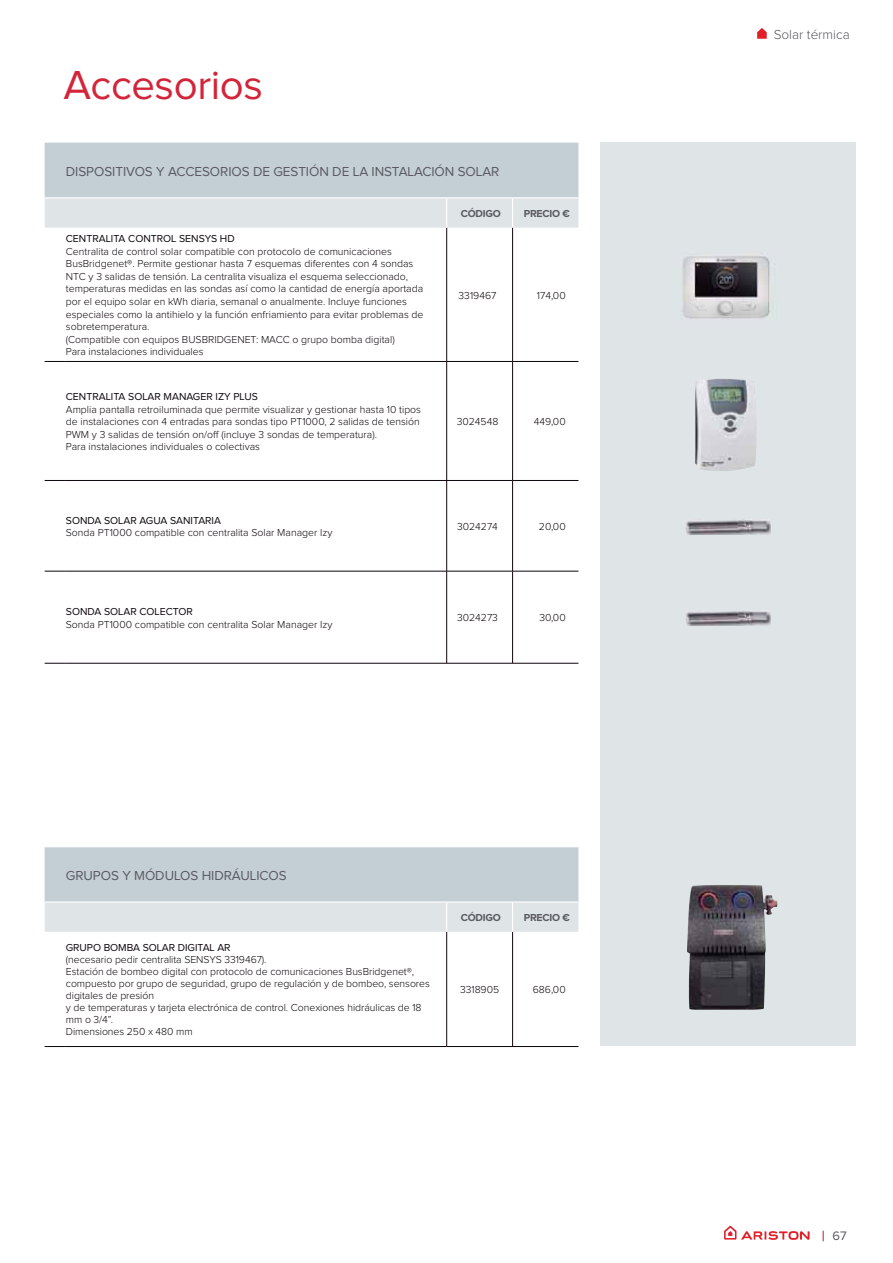
<style>
.page{position:relative;width:893px;height:1263px;background:#fff}
.page>*{position:absolute;margin:0;border:0;box-sizing:border-box;transform-origin:0 0}
.t1{font:42px "Proxima Nova";letter-spacing:-.01em;color:#d2253a}
.t2{font:13.5px "Proxima Nova";letter-spacing:-.005em;color:#5b5a61}
.t3{font:300 13.5px "Proxima Nova";color:#58585f}
.t4{font:12.75px "Proxima Nova";color:#5b5a61}
.t5{font:300 10.5px/12.6px "Proxima Nova";color:#0d050b}
.t6{font:10.5px "Proxima Nova";color:#0d050b}
.t7{font:700 10.5px "Proxima Nova";letter-spacing:-.02em;color:#5b5a61}
.s1{font-weight:600;font-size:15px;color:#d2253a}
</style>
<div class="page">
<svg style="left:724px;top:1226px;width:85px;height:14px"></svg>
<svg style="left:757px;top:28px;width:10px;height:11px"></svg>
<div style="left:600px;top:143px;width:255px;height:903px;background:#dfe4e7"></div>
<hr style="left:446px;top:228px;width:1px;height:133px;background:#0d050d">
<hr style="left:512px;top:228px;width:1px;height:133px;background:#0d050d">
<hr style="left:446px;top:361px;width:67px;height:1px;background:#0d050d">
<hr style="left:446px;top:362px;width:1px;height:118px;background:#0d050d">
<hr style="left:512px;top:362px;width:1px;height:118px;background:#0d050d">
<svg style="left:45px;top:480px;width:21px;height:1px"></svg>
<hr style="left:66px;top:480px;width:446px;height:1px;background:#0d050d">
<hr style="left:446px;top:481px;width:1px;height:90px;background:#0d050d">
<hr style="left:512px;top:480px;width:66px;height:1px;background:#0d050d">
<hr style="left:512px;top:481px;width:1px;height:90px;background:#0d050d">
<svg style="left:45px;top:571px;width:21px;height:1px"></svg>
<hr style="left:66px;top:571px;width:446px;height:1px;background:#0d050d">
<hr style="left:446px;top:571px;width:1px;height:92px;background:#0d050d">
<hr style="left:512px;top:571px;width:66px;height:1px;background:#0d050d">
<hr style="left:512px;top:571px;width:1px;height:92px;background:#0d050d">
<svg style="left:45px;top:663px;width:21px;height:1px"></svg>
<hr style="left:66px;top:663px;width:512px;height:1px;background:#0d050d">
<svg style="left:45px;top:361px;width:21px;height:1px"></svg>
<hr style="left:66px;top:361px;width:380px;height:1px;background:#0d050d">
<hr style="left:513px;top:361px;width:65px;height:1px;background:#0d050d">
<svg style="left:45px;top:143px;width:533px;height:85px;background:#cdd6da"></svg>
<hr style="left:66px;top:197px;width:446px;height:1px;background:#fff">
<hr style="left:446px;top:198px;width:1px;height:30px;background:#fff">
<hr style="left:512px;top:197px;width:66px;height:1px;background:#fff">
<hr style="left:512px;top:198px;width:1px;height:30px;background:#fff">
<hr style="left:446px;top:932px;width:1px;height:114px;background:#0d050d">
<hr style="left:512px;top:932px;width:1px;height:114px;background:#0d050d">
<hr style="left:446px;top:1046px;width:132px;height:1px;background:#0d050d">
<svg style="left:45px;top:1046px;width:21px;height:1px"></svg>
<hr style="left:66px;top:1046px;width:380px;height:1px;background:#0d050d">
<svg style="left:45px;top:847px;width:533px;height:85px;background:#cdd7db"></svg>
<img style="left:685px;top:611px;width:85px;height:15px">
<img style="left:685px;top:520px;width:85px;height:14px">
<img style="left:687px;top:885px;width:90px;height:125px">
<img style="left:681px;top:256px;width:89px;height:63px">
<img style="left:695px;top:379px;width:61px;height:92px">
<h1 class="t1" style="left:63px;top:72px;width:201px">Accesorios</h1>
<p class="t2" style="left:66px;top:167px;width:435px">DISPOSITIVOS Y ACCESORIOS DE GESTIÓN DE LA INSTALACIÓN SOLAR</p>
<p class="t7" style="left:461px;top:210px;width:42px">CÓDIGO</p>
<p class="t7" style="left:524px;top:210px;width:48px">PRECIO €</p>
<p class="t6" style="left:66px;top:235px;width:170px">CENTRALITA CONTROL SENSYS HD</p>
<p class="t5" style="left:66px;top:246px;width:359px">Centralita de control solar compatible con protocolo de comunicaciones BusBridgenet®. Permite gestionar hasta 7 esquemas diferentes con 4 sondas NTC y 3 salidas de tensión. La centralita visualiza el esquema seleccionado, temperaturas medidas en las sondas así como la cantidad de energía aportada por el equipo solar en kWh diaria, semanal o anualmente. Incluye funciones especiales como la antihielo y la función enfriamiento para evitar problemas de sobretemperatura.<br>(Compatible con equipos BUSBRIDGENET: MACC o grupo bomba digital)<br>Para instalaciones individuales</p>
<p class="t5" style="left:459px;top:290px;width:39px">3319467</p>
<p class="t5" style="left:537px;top:290px;width:30px">174,00</p>
<p class="t6" style="left:66px;top:393px;width:194px">CENTRALITA SOLAR MANAGER IZY PLUS</p>
<p class="t5" style="left:66px;top:404px;width:357px">Amplia pantalla retroiluminada que permite visualizar y gestionar hasta 10 tipos de instalaciones con 4 entradas para sondas tipo PT1000, 2 salidas de tensión PWM y 3 salidas de tensión on/off (incluye 3 sondas de temperatura).<br>Para instalaciones individuales o colectivas</p>
<p class="t6" style="left:66px;top:517px;width:157px">SONDA SOLAR AGUA SANITARIA</p>
<p class="t5" style="left:66px;top:527px;width:268px">Sonda PT1000 compatible con centralita Solar Manager Izy</p>
<p class="t6" style="left:66px;top:608px;width:129px">SONDA SOLAR COLECTOR</p>
<p class="t5" style="left:66px;top:619px;width:268px">Sonda PT1000 compatible con centralita Solar Manager Izy</p>
<p class="t5" style="left:457px;top:416px;width:43px">3024548</p>
<p class="t5" style="left:534px;top:416px;width:33px">449,00</p>
<p class="t5" style="left:457px;top:521px;width:42px">3024274</p>
<p class="t5" style="left:539px;top:521px;width:28px">20,00</p>
<p class="t5" style="left:457px;top:613px;width:42px">3024273</p>
<p class="t5" style="left:539px;top:613px;width:28px">30,00</p>
<p class="t2" style="left:66px;top:871px;width:222px">GRUPOS Y MÓDULOS HIDRÁULICOS</p>
<p class="t6" style="left:66px;top:944px;width:166px">GRUPO BOMBA SOLAR DIGITAL AR</p>
<p class="t5" style="left:66px;top:955px;width:366px;line-height:12px">(necesario pedir centralita SENSYS 3319467).<br>Estación de bombeo digital con protocolo de comunicaciones BusBridgenet®, compuesto por grupo de seguridad, grupo de regulación y de bombeo, sensores digitales de presión<br>y de temperaturas y tarjeta electrónica de control. Conexiones hidráulicas de 18 mm o 3/4”.<br>Dimensiones 250 x 480 mm</p>
<p class="t7" style="left:461px;top:914px;width:42px">CÓDIGO</p>
<p class="t7" style="left:524px;top:914px;width:48px">PRECIO €</p>
<p class="t5" style="left:460px;top:984px;width:41px">3318905</p>
<p class="t5" style="left:533px;top:984px;width:34px">686,00</p>
<p class="t3" style="left:774px;top:30px;width:78px">Solar térmica</p>
<p class="t4" style="left:822px;top:1232px;width:27px"><span class="s1">|</span> 67</p>
</div>
